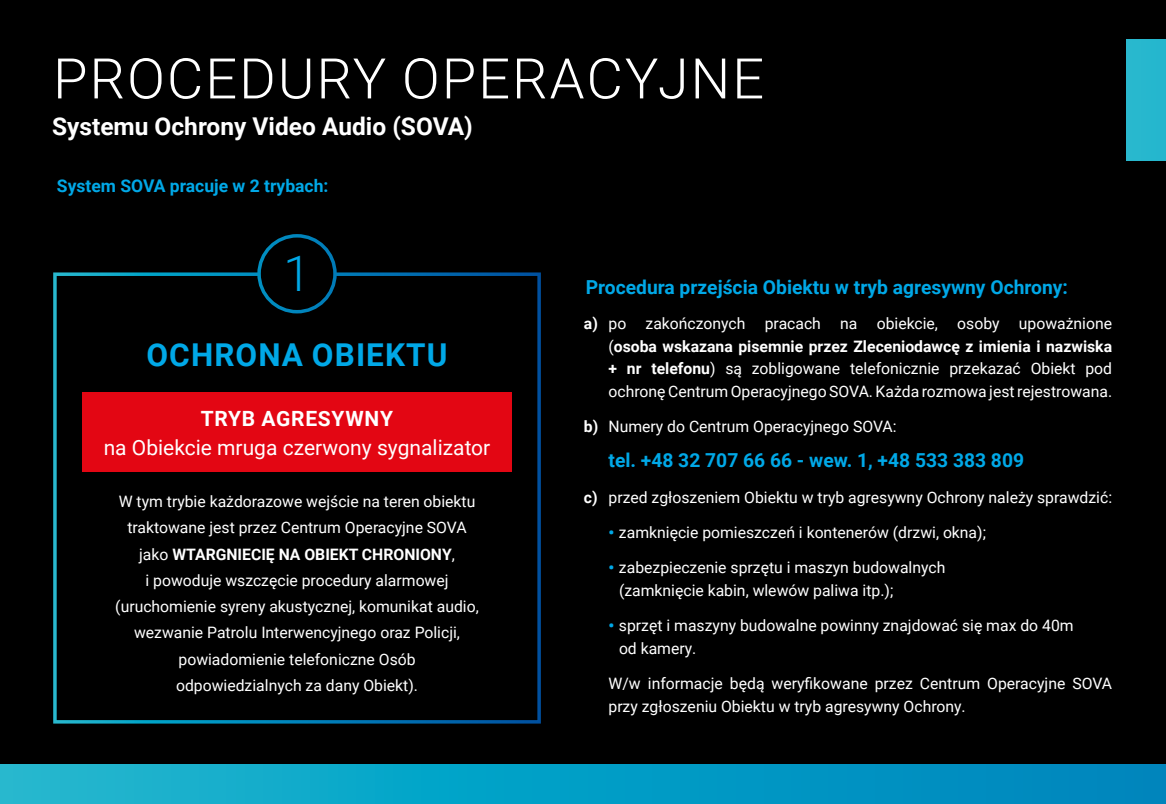
<style>
.page{position:relative;width:1166px;height:804px;background:#fff}
.page>*{position:absolute;margin:0;border:0;box-sizing:border-box;transform-origin:0 0}
.t1{font:300 56px "Roboto";letter-spacing:.035em;color:#fff}
.t2{font:300 49px "Roboto";color:#00a8e7}
.t3{font:700 31.5px "Roboto";letter-spacing:.035em;color:#00a8e7}
.t4{font:700 24.5px "Roboto";color:#fff}
.t5{font:21px "Roboto";color:#fff}
.t6{font:700 21px "Roboto";letter-spacing:.035em;color:#fff}
.t7{font:700 19.25px "Roboto";color:#00a8e7}
.t8{font:700 17.5px "Roboto";color:#00a8e7}
.t9{font:15.75px/26.2px "Roboto";color:#fff}
.s1{font-weight:700}
.s2{font-weight:900;color:#00a8e7}
</style>
<div class="page">
<div style="left:0;top:0;width:1166px;height:764px;background:#000"></div>
<div style="left:0;top:764px;width:1166px;height:40px;background:linear-gradient(to right,#1bb8cf,#0085bd)"></div>
<div style="left:82px;top:392px;width:430px;height:80px;background:#e30613"></div>
<div style="left:1126px;top:40px;width:40px;height:120px;background:#26b7ce"></div>
<div style="left:259px;top:236px;width:76px;height:76px;background:#000;border-radius:50%"></div>
<div style="left:257px;top:234px;width:80px;height:79px;border:4px solid #fff;border-radius:50%"></div>
<p class="t1" style="left:53px;top:39px;width:712px">PROCEDURY OPERACYJNE</p>
<p class="t4" style="left:52px;top:109px;width:422px">Systemu Ochrony Video Audio (SOVA)</p>
<p class="t8" style="left:57px;top:173px;width:273px">System SOVA pracuje w 2 trybach:</p>
<p class="t2" style="left:283px;top:239px;width:29px">1</p>
<p class="t3" style="left:146px;top:332px;width:303px">OCHRONA OBIEKTU</p>
<p class="t6" style="left:201px;top:404px;width:194px">TRYB AGRESYWNY</p>
<p class="t5" style="left:104px;top:432px;width:388px">na Obiekcie mruga czerwony sygnalizator</p>
<p class="t9" style="left:115px;top:488px;width:365px;text-align:center">W tym trybie każdorazowe wejście na teren obiektu traktowane jest przez Centrum Operacyjne SOVA jako <span class="s1">WTARGNIECIĘ NA OBIEKT CHRONIONY</span>,<br>i powoduje wszczęcie procedury alarmowej (uruchomienie syreny akustycznej, komunikat audio, wezwanie Patrolu Interwencyjnego oraz Policji, powiadomienie telefoniczne Osób odpowiedzialnych za dany Obiekt).</p>
<p class="t7" style="left:586px;top:273px;width:484px">Procedura przejścia Obiektu w tryb agresywny Ochrony:</p>
<p class="t9" style="left:608px;top:311px;width:505px;line-height:22.8px;text-align:justify;text-indent:-24px"><span class="s1">a)</span> po zakończonych pracach na obiekcie, osoby upoważnione (<span class="s1">osoba wskazana pisemnie przez Zleceniodawcę z imienia i nazwiska + nr telefonu</span>) są zobligowane telefonicznie przekazać Obiekt pod ochronę Centrum Operacyjnego SOVA. Każda rozmowa jest rejestrowana.</p>
<p class="t9" style="left:584px;top:413px;width:314px"><span class="s1">b)</span> Numery do Centrum Operacyjnego SOVA:</p>
<p class="t7" style="left:608px;top:447px;width:417px">tel. +48 32 707 66 66 - wew. 1, +48 533 383 809</p>
<p class="t9" style="left:584px;top:483px;width:530px"><span class="s1">c)</span> przed zgłoszeniem Obiektu w tryb agresywny Ochrony należy sprawdzić:</p>
<p class="t9" style="left:608px;top:518px;width:379px"><span class="s2">•</span> zamknięcie pomieszczeń i kontenerów (drzwi, okna);</p>
<p class="t9" style="left:619px;top:555px;width:328px;line-height:22.8px;text-indent:-11px"><span class="s2">•</span> zabezpieczenie sprzętu i maszyn budowalnych (zamknięcie kabin, wlewów paliwa itp.);</p>
<p class="t9" style="left:619px;top:613px;width:456px;line-height:22.8px;text-indent:-11px"><span class="s2">•</span> sprzęt i maszyny budowalne powinny znajdować się max do 40m od kamery.</p>
<p class="t9" style="left:608px;top:671px;width:505px;line-height:22.8px">W/w informacje będą weryfikowane przez Centrum Operacyjne SOVA przy zgłoszeniu Obiektu w tryb agresywny Ochrony.</p>
</div>
